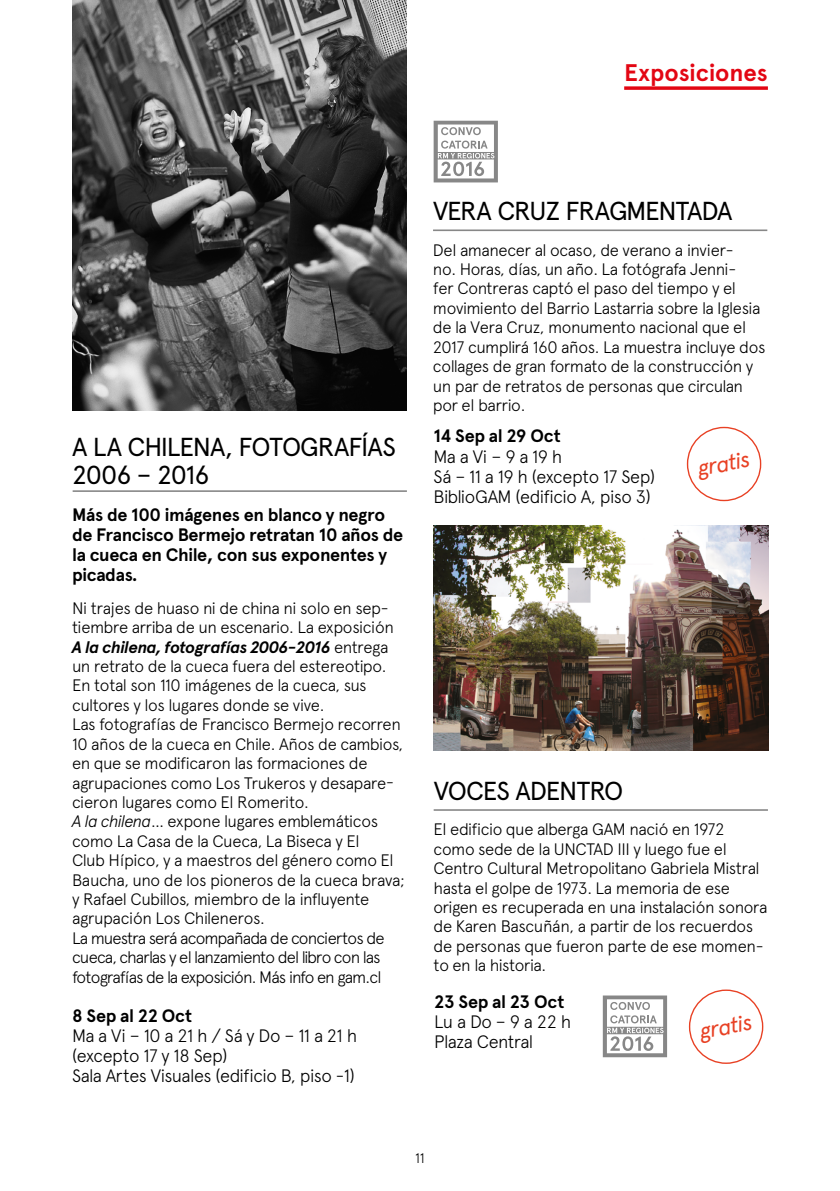
<style>
.page{position:relative;width:840px;height:1191px;background:#fff}
.page>*{position:absolute;margin:0;border:0;box-sizing:border-box;transform-origin:0 0}
.t1{font:26px/28px "Apercu";letter-spacing:-.04em;color:#000}
.t2{font:700 24px "Apercu";color:#e30613}
.t3{font:italic 22.2px "Apercu";color:#e84124}
.t4{font:300 18px/20px "Apercu";letter-spacing:-.035em;color:#000}
.t5{font:700 18px/20px "Apercu";letter-spacing:-.02em;color:#000}
.t6{font:300 16.6px/19.4px "Apercu";letter-spacing:-.03em;color:#000}
.t7{font:300 14px "Apercu";color:#000}
.s1{font-weight:700;font-style:italic}
.s2{font-style:italic}
</style>
<div class="page">
<svg style="left:624px;top:86px;width:143px;height:4px"></svg>
<hr style="left:73px;top:490px;width:333px;height:2px;background:#878787">
<img style="left:72px;top:0;width:334px;height:411px">
<hr style="left:433px;top:229px;width:333px;height:2px;background:#878787">
<svg style="left:433px;top:121px;width:64px;height:61px"></svg>
<div style="left:686px;top:427px;width:74px;height:74px;border:1px solid #e84124;border-radius:50%"></div>
<hr style="left:433px;top:809px;width:334px;height:2px;background:#878787">
<svg style="left:602px;top:995px;width:64px;height:62px"></svg>
<div style="left:688px;top:989px;width:74px;height:75px;border:1px solid #e84124;border-radius:50%"></div>
<img style="left:433px;top:525px;width:335px;height:225px">
<h2 class="t2" style="left:623px;top:58px;width:145px">Exposiciones</h2>
<h1 class="t1" style="left:72px;top:433px;width:325px">A LA CHILENA, FOTOGRAFÍAS<br>2006 – 2016</h1>
<p class="t5" style="left:72px;top:505px;width:332px">Más de 100 imágenes en blanco y negro de Francisco Bermejo retratan 10 años de la cueca en Chile, con sus exponentes y picadas.</p>
<p class="t6" style="left:72px;top:598px;width:334px">Ni trajes de huaso ni de china ni solo en sep&shy;tiembre arriba de un escenario. La exposición <span class="s1">A la chilena, fotografías 2006-2016</span> entrega un retrato de la cueca fuera del estereotipo.<br>En total son 110 imágenes de la cueca, sus cultores y los lugares donde se vive.<br>Las fotografías de Francisco Bermejo recorren 10 años de la cueca en Chile. Años de cambios, en que se modificaron las formaciones de agrupaciones como Los Trukeros y desapare&shy;cieron lugares como El Romerito.<br><span class="s2">A la chilena</span>… expone lugares emblemáticos como La Casa de la Cueca, La Biseca y El<br>Club Hípico, y a maestros del género como El Baucha, uno de los pioneros de la cueca brava; y Rafael Cubillos, miembro de la influyente agrupación Los Chileneros.<br>La muestra será acompañada de conciertos de cueca, charlas y el lanzamiento del libro con las fotografías de la exposición. Más info en gam.cl</p>
<p class="t5" style="left:72px;top:1006px;width:122px">8 Sep al 22 Oct</p>
<p class="t4" style="left:72px;top:1025px;width:286px">Ma a Vi – 10 a 21 h / Sá y Do – 11 a 21 h (excepto 17 y 18 Sep)<br>Sala Artes Visuales (edificio B, piso -1)</p>
<h1 class="t1" style="left:433px;top:197px;width:301px">VERA CRUZ FRAGMENTADA</h1>
<p class="t6" style="left:432px;top:240px;width:334px">Del amanecer al ocaso, de verano a invier-<br>no. Horas, días, un año. La fotógrafa Jenni-<br>fer Contreras captó el paso del tiempo y el movimiento del Barrio Lastarria sobre la Iglesia de la Vera Cruz, monumento nacional que el 2017 cumplirá 160 años. La muestra incluye dos collages de gran formato de la construcción y un par de retratos de personas que circulan por el barrio.</p>
<p class="t5" style="left:433px;top:426px;width:129px">14 Sep al 29 Oct</p>
<p class="t4" style="left:433px;top:446px;width:223px">Ma a Vi – 9 a 19 h<br>Sá – 11 a 19 h (excepto 17 Sep)<br>BiblioGAM (edificio A, piso 3)</p>
<h3 class="t3" style="left:695px;top:456px;width:55px;rotate:-11deg">gratis</h3>
<h1 class="t1" style="left:433px;top:776px;width:191px">VOCES ADENTRO</h1>
<p class="t6" style="left:433px;top:819px;width:335px">El edificio que alberga GAM nació en 1972 como sede de la UNCTAD III y luego fue el Centro Cultural Metropolitano Gabriela Mistral hasta el golpe de 1973. La memoria de ese origen es recuperada en una instalación sonora de Karen Bascuñán, a partir de los recuerdos de personas que fueron parte de ese momen&shy;to en la historia.</p>
<p class="t5" style="left:434px;top:991px;width:131px">23 Sep al 23 Oct</p>
<p class="t4" style="left:434px;top:1011px;width:138px">Lu a Do – 9 a 22 h<br>Plaza Central</p>
<h3 class="t3" style="left:697px;top:1018px;width:55px;rotate:-11deg">gratis</h3>
<p class="t7" style="left:415px;top:1150px;width:11px">11</p>
</div>
